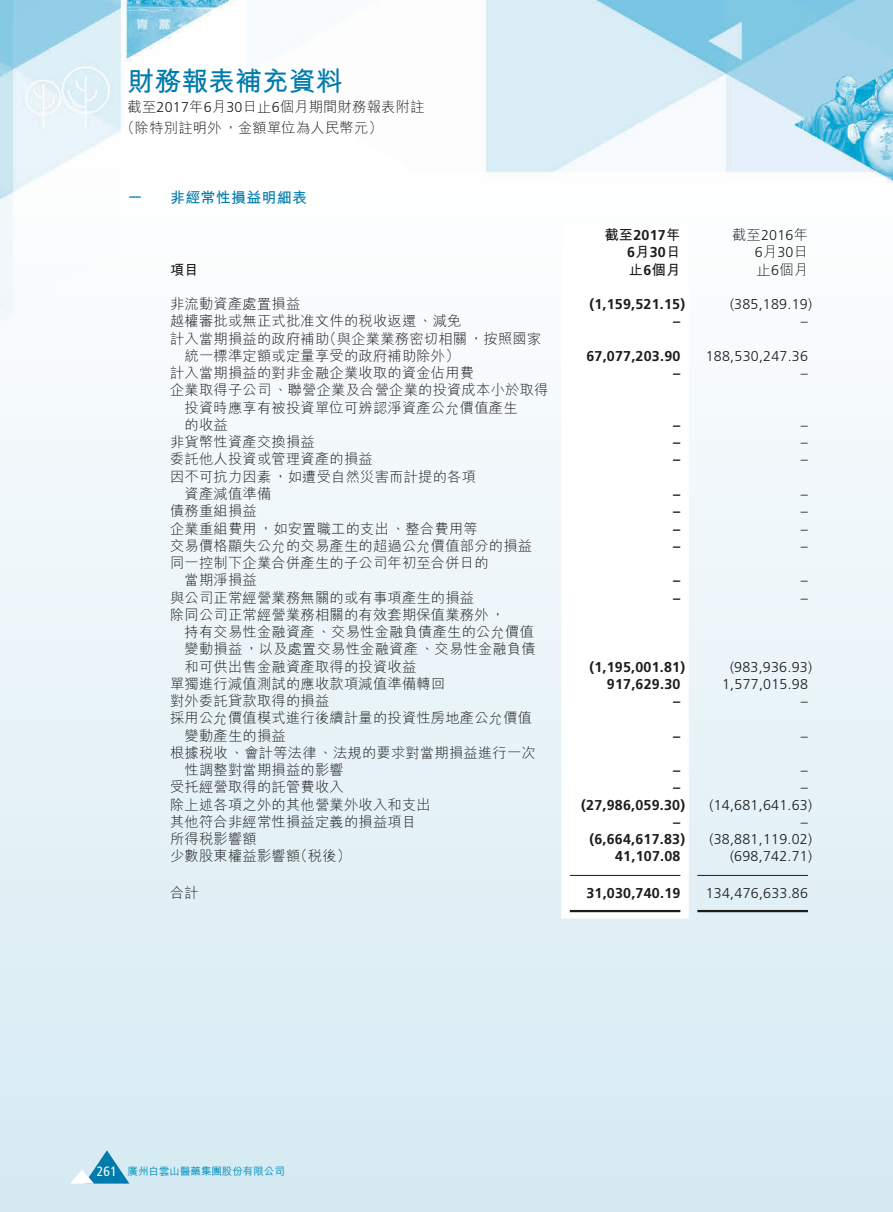
<style>
.page{position:relative;width:893px;height:1212px;background:#fff}
.page>*{position:absolute;margin:0;border:0;box-sizing:border-box;transform-origin:0 0}
.t1{font:700 27px "M Hei HK";letter-spacing:-.005em;color:#007bad}
.t2{font:700 15px "M Hei HK";letter-spacing:.015em;color:#007bad}
.t3{font:300 14.25px/17.2px "M Hei HK";letter-spacing:.015em;color:#1c1c1b}
.t4{font:300 14.25px/17.2px "Frutiger LT Std";letter-spacing:.015em;color:#1c1c1b;text-align:right}
.t5{font:700 14.25px/17.2px "Frutiger LT Std";letter-spacing:.015em;color:#1c1c1b;text-align:right}
.t6{font:700 14.25px "M Hei HK";color:#1c1c1b}
.t7{font:condensed 13.5px "Frutiger LT Std";color:#fff}
.t8{font:500 10.5px "M Hei HK";color:#0091be}
.s1{font-family:"Frutiger LT Std"}
.s2{font-family:"M Hei HK"}
</style>
<div class="page">
<img style="left:0;top:0;width:893px;height:168px">
<div style="left:0;top:168px;width:893px;height:1044px;background:linear-gradient(to bottom,#fefefe,#d5eaf3)"></div>
<hr style="left:892px;top:168px;width:1px;height:1044px;background:#d5eaf3">
<svg style="left:70px;top:1150px;width:59px;height:33px;background:#8dc4da"></svg>
<svg style="left:561px;top:225px;width:128px;height:693px"></svg>
<hr style="left:570px;top:875px;width:110px;height:1px;background:#1c1c1b">
<hr style="left:697px;top:875px;width:111px;height:1px;background:#1c1c1b">
<hr style="left:570px;top:910px;width:110px;height:2px;background:#1c1c1b">
<hr style="left:697px;top:910px;width:111px;height:2px;background:#1c1c1b">
<h1 class="t1" style="left:128px;top:61px;width:217px">財務報表補充資料</h1>
<p class="t3" style="left:120px;top:96px;width:306px;line-height:20.2px;text-indent:7px">截至<span class="s1">2017</span>年月<span class="s1">6 30</span>日止<span class="s1">6</span>個月期間財務報表附註（除特別註明外，金額單位為人民幣元(</p>
<p class="t2" style="left:128px;top:186px;width:16px">一</p>
<p class="t2" style="left:170px;top:186px;width:139px">非經常性損益明細表</p>
<p class="t6" style="left:170px;top:259px;width:30px">項目</p>
<p class="t3" style="left:170px;top:295px;width:132px">非流動資產處置損益</p>
<p class="t3" style="left:322px;top:312px;width:220px;text-indent:-152px">越權審批或無正式批准文件的稅收返還、減免<br>（與企業業務密切相關，按照國家</p>
<p class="t3" style="left:170px;top:329px;width:161px">計入當期損益的政府補助</p>
<p class="t3" style="left:185px;top:346px;width:277px">統一標準定額或定量享受的政府補助除外(</p>
<p class="t3" style="left:170px;top:364px;width:306px">計入當期損益的對非金融企業收取的資金佔用費</p>
<p class="t3" style="left:170px;top:381px;width:380px">企業取得子公司、聯營企業及合營企業的投資成本小於取得</p>
<p class="t3" style="left:185px;top:398px;width:335px">投資時應享有被投資單位可辨認淨資產公允價值產生</p>
<p class="t3" style="left:185px;top:416px;width:45px">的收益</p>
<p class="t3" style="left:170px;top:433px;width:146px">非貨幣性資產交換損益</p>
<p class="t3" style="left:170px;top:450px;width:307px">委託他人投資或管理資產的損益<br>因不可抗力因素，如遭受自然災害而計提的各項</p>
<p class="t3" style="left:185px;top:485px;width:88px">資產減值準備</p>
<p class="t3" style="left:170px;top:502px;width:88px">債務重組損益</p>
<p class="t3" style="left:170px;top:519px;width:309px">企業重組費用，如安置職工的支出、整合費用等</p>
<p class="t3" style="left:170px;top:536px;width:364px">交易價格顯失公允的交易產生的超過公允價值部分的損益同一控制下企業合併產生的子公司年初至合併日的</p>
<p class="t3" style="left:185px;top:571px;width:74px">當期淨損益</p>
<p class="t3" style="left:170px;top:588px;width:306px">與公司正常經營業務無關的或有事項產生的損益</p>
<p class="t3" style="left:170px;top:605px;width:336px">除同公司正常經營業務相關的有效套期保值業務外，</p>
<p class="t3" style="left:185px;top:623px;width:351px">持有交易性金融資產、交易性金融負債產生的公允價值</p>
<p class="t3" style="left:185px;top:640px;width:353px">變動損益，以及處置交易性金融資產、交易性金融負債</p>
<p class="t3" style="left:185px;top:657px;width:233px">和可供出售金融資產取得的投資收益</p>
<p class="t3" style="left:170px;top:674px;width:277px">單獨進行減值測試的應收款項減值準備轉回</p>
<p class="t3" style="left:170px;top:692px;width:364px">對外委託貸款取得的損益<br>採用公允價值模式進行後續計量的投資性房地產公允價值</p>
<p class="t3" style="left:170px;top:726px;width:367px;text-indent:14px">變動產生的損益<br>根據稅收、會計等法律、法規的要求對當期損益進行一次</p>
<p class="t3" style="left:185px;top:761px;width:161px">性調整對當期損益的影響</p>
<p class="t3" style="left:170px;top:778px;width:175px">受托經營取得的託管費收入</p>
<p class="t3" style="left:170px;top:795px;width:262px">除上述各項之外的其他營業外收入和支出</p>
<p class="t3" style="left:170px;top:812px;width:248px">其他符合非經常性損益定義的損益項目</p>
<p class="t3" style="left:170px;top:830px;width:88px">所得稅影響額</p>
<p class="t3" style="left:293px;top:847px;width:59px">（稅後(</p>
<p class="t3" style="left:170px;top:847px;width:132px">少數股東權益影響額</p>
<p class="t3" style="left:170px;top:883px;width:30px">合計</p>
<p class="t5" style="left:604px;top:227px;width:77px"><span class="s2">截至</span>2017<span class="s2">年月</span>6 30<span class="s2">日</span></p>
<p class="t6" style="left:629px;top:259px;width:53px">止<span class="s1">6</span>個月</p>
<p class="t5" style="left:589px;top:296px;width:97px">)1,159,521.15(</p>
<p class="t4" style="left:732px;top:227px;width:77px"><span class="s2">截至</span>2016<span class="s2">年月</span>6 30<span class="s2">日</span></p>
<p class="t3" style="left:756px;top:260px;width:53px">止<span class="s1">6</span>個月</p>
<p class="t4" style="left:730px;top:296px;width:83px">)385,189.19(</p>
<p class="t5" style="left:673px;top:313px;width:9px">–</p>
<p class="t4" style="left:801px;top:313px;width:9px">–</p>
<p class="t5" style="left:586px;top:347px;width:96px">67,077,203.90</p>
<p class="t4" style="left:706px;top:348px;width:104px">188,530,247.36</p>
<p class="t5" style="left:673px;top:365px;width:9px">–</p>
<p class="t4" style="left:801px;top:365px;width:9px">–</p>
<p class="t5" style="left:673px;top:416px;width:9px">–</p>
<p class="t4" style="left:801px;top:417px;width:9px">–</p>
<p class="t5" style="left:673px;top:434px;width:9px">–</p>
<p class="t4" style="left:801px;top:434px;width:9px">–</p>
<p class="t5" style="left:673px;top:451px;width:9px">–</p>
<p class="t4" style="left:801px;top:451px;width:9px">–</p>
<p class="t5" style="left:673px;top:485px;width:9px">–</p>
<p class="t4" style="left:801px;top:486px;width:9px">–</p>
<p class="t5" style="left:673px;top:503px;width:9px">–</p>
<p class="t4" style="left:801px;top:503px;width:9px">–</p>
<p class="t5" style="left:673px;top:520px;width:9px">–</p>
<p class="t4" style="left:801px;top:520px;width:9px">–</p>
<p class="t5" style="left:673px;top:537px;width:9px">–</p>
<p class="t4" style="left:801px;top:537px;width:9px">–</p>
<p class="t5" style="left:673px;top:572px;width:9px">–</p>
<p class="t4" style="left:801px;top:572px;width:9px">–</p>
<p class="t5" style="left:673px;top:589px;width:9px">–</p>
<p class="t4" style="left:801px;top:589px;width:9px">–</p>
<p class="t5" style="left:589px;top:658px;width:97px">)1,195,001.81(</p>
<p class="t4" style="left:730px;top:658px;width:83px">)983,936.93(</p>
<p class="t5" style="left:607px;top:675px;width:75px">917,629.30</p>
<p class="t4" style="left:722px;top:675px;width:87px">1,577,015.98</p>
<p class="t5" style="left:673px;top:693px;width:9px">–</p>
<p class="t4" style="left:801px;top:693px;width:9px">–</p>
<p class="t5" style="left:673px;top:727px;width:9px">–</p>
<p class="t4" style="left:801px;top:727px;width:9px">–</p>
<p class="t5" style="left:673px;top:762px;width:9px">–</p>
<p class="t4" style="left:801px;top:762px;width:9px">–</p>
<p class="t5" style="left:673px;top:779px;width:9px">–</p>
<p class="t4" style="left:801px;top:779px;width:9px">–</p>
<p class="t5" style="left:581px;top:796px;width:105px">)27,986,059.30(</p>
<p class="t4" style="left:710px;top:796px;width:104px">)14,681,641.63(</p>
<p class="t5" style="left:673px;top:813px;width:9px">–</p>
<p class="t4" style="left:801px;top:813px;width:9px">–</p>
<p class="t5" style="left:589px;top:831px;width:97px">)6,664,617.83(</p>
<p class="t4" style="left:710px;top:831px;width:104px">)38,881,119.02(</p>
<p class="t5" style="left:615px;top:848px;width:67px">41,107.08</p>
<p class="t4" style="left:730px;top:848px;width:83px">)698,742.71(</p>
<p class="t5" style="left:586px;top:884px;width:96px">31,030,740.19</p>
<p class="t4" style="left:706px;top:884px;width:104px">134,476,633.86</p>
<p class="t7" style="left:97px;top:1163px;width:22px">261</p>
<p class="t8" style="left:128px;top:1164px;width:159px">廣州白雲山醫藥集團股份有限公司</p>
</div>
